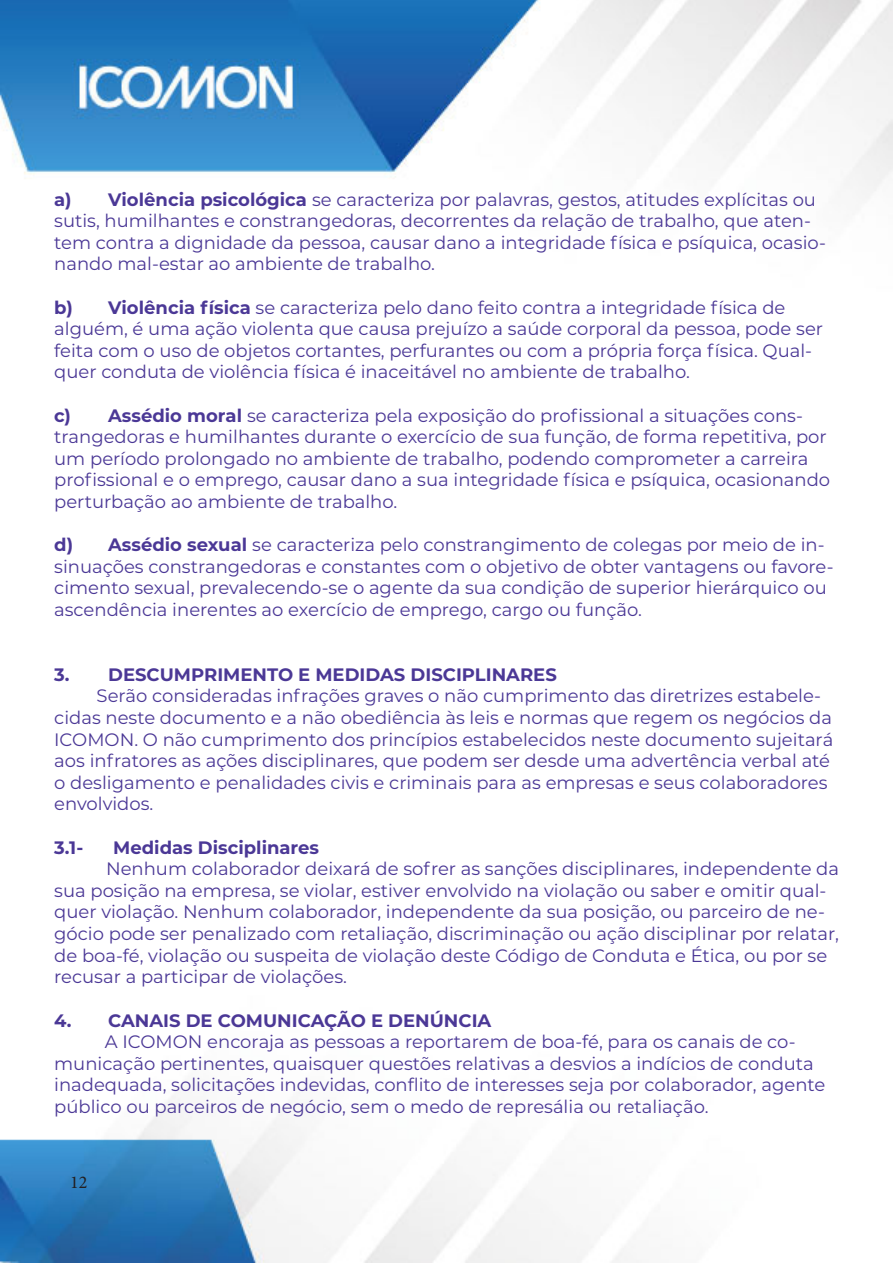
<style>
.page{position:relative;width:893px;height:1263px;background:#fff}
.page>*{position:absolute;margin:0;border:0;box-sizing:border-box;transform-origin:0 0}
.t1{font:18px/21.6px "Montserrat";color:#4b3896}
.t2{font:700 18px "Montserrat";color:#4b3896}
.t3{font:18px "Minion Pro";color:#231f20}
.s1{font-weight:700}
</style>
<div class="page">
<img style="left:0;top:0;width:893px;height:1263px">
<p class="t1" style="left:54px;top:188px;width:773px"><span class="s1">a) Violência psicológica</span> se caracteriza por palavras, gestos, atitudes explícitas ou sutis, humilhantes e constrangedoras, decorrentes da relação de trabalho, que aten&shy;tem contra a dignidade da pessoa, causar dano a integridade física e psíquica, ocasio&shy;nando mal-estar ao ambiente de trabalho.</p>
<p class="t1" style="left:54px;top:296px;width:770px"><span class="s1">b) Violência física</span> se caracteriza pelo dano feito contra a integridade física de alguém, é uma ação violenta que causa prejuízo a saúde corporal da pessoa, pode ser feita com o uso de objetos cortantes, perfurantes ou com a própria força física. Qual&shy;quer conduta de violência física é inaceitável no ambiente de trabalho.</p>
<p class="t1" style="left:54px;top:404px;width:777px"><span class="s1">c) Assédio moral</span> se caracteriza pela exposição do profissional a situações cons&shy;trangedoras e humilhantes durante o exercício de sua função, de forma repetitiva, por um período prolongado no ambiente de trabalho, podendo comprometer a carreira profissional e o emprego, causar dano a sua integridade física e psíquica, ocasionando perturbação ao ambiente de trabalho.</p>
<p class="t1" style="left:54px;top:533px;width:781px"><span class="s1">d) Assédio sexual</span> se caracteriza pelo constrangimento de colegas por meio de in&shy;sinuações constrangedoras e constantes com o objetivo de obter vantagens ou favore&shy;cimento sexual, prevalecendo-se o agente da sua condição de superior hierárquico ou ascendência inerentes ao exercício de emprego, cargo ou função.</p>
<p class="t2" style="left:54px;top:661px;width:504px">3. DESCUMPRIMENTO E MEDIDAS DISCIPLINARES</p>
<p class="t1" style="left:54px;top:685px;width:781px;text-indent:42px">Serão consideradas infrações graves o não cumprimento das diretrizes estabele&shy;cidas neste documento e a não obediência às leis e normas que regem os negócios da ICOMON. O não cumprimento dos princípios estabelecidos neste documento sujeitará aos infratores as ações disciplinares, que podem ser desde uma advertência verbal até o desligamento e penalidades civis e criminais para as empresas e seus colaboradores envolvidos.</p>
<p class="t2" style="left:54px;top:834px;width:31px">3.1-</p>
<p class="t2" style="left:113px;top:834px;width:207px">Medidas Disciplinares</p>
<p class="t1" style="left:54px;top:857px;width:786px;text-indent:52px">Nenhum colaborador deixará de sofrer as sanções disciplinares, independente da sua posição na empresa, se violar, estiver envolvido na violação ou saber e omitir qual&shy;quer violação. Nenhum colaborador, independente da sua posição, ou parceiro de ne&shy;gócio pode ser penalizado com retaliação, discriminação ou ação disciplinar por relatar, de boa-fé, violação ou suspeita de violação deste Código de Conduta e Ética, ou por se recusar a participar de violações.</p>
<p class="t2" style="left:54px;top:1007px;width:439px">4. CANAIS DE COMUNICAÇÃO E DENÚNCIA</p>
<p class="t1" style="left:54px;top:1030px;width:773px;text-indent:51px">A ICOMON encoraja as pessoas a reportarem de boa-fé, para os canais de co&shy;municação pertinentes, quaisquer questões relativas a desvios a indícios de conduta inadequada, solicitações indevidas, conflito de interesses seja por colaborador, agente público ou parceiros de negócio, sem o medo de represália ou retaliação.</p>
<p class="t3" style="left:70px;top:1170px;width:19px">12</p>
</div>
